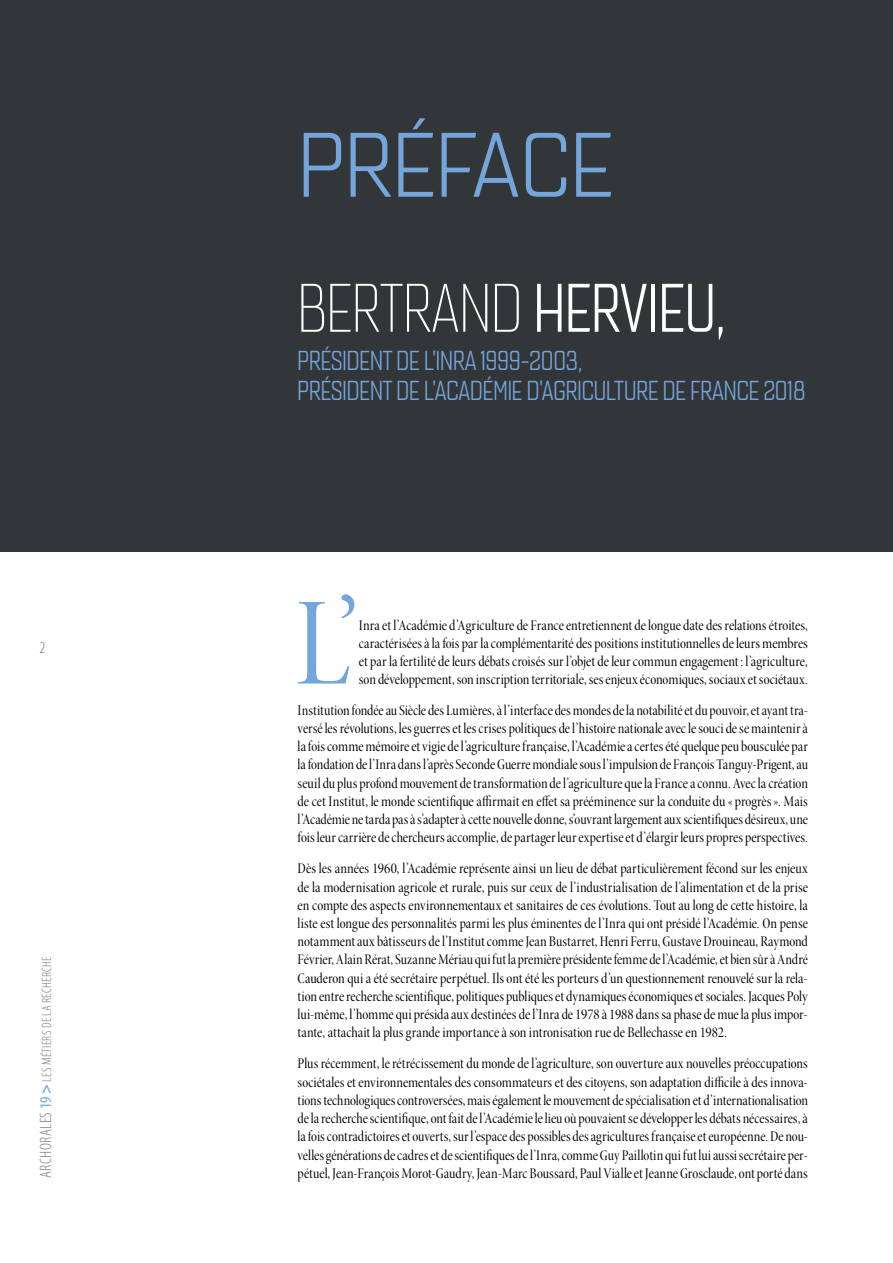
<style>
.page{position:relative;width:893px;height:1263px;background:#fff}
.page>*{position:absolute;margin:0;border:0;box-sizing:border-box;transform-origin:0 0}
.t1{font:127.8px "Minion Pro Cn Disp";color:#75a6db}
.t2{font:90px "Quarca Nor Boo";color:#75a6db}
.t3{font:67.5px "Quarca Con Lig";color:#fff}
.t4{font:27px/30px "Quarca Con Boo";color:#75a6db}
.t5{font:300 condensed 16.5px "Myriad Pro";color:#7c7c7c}
.t6{font:15px/18.3px "Minion Pro Cn Disp";color:#000;text-align:justify}
.t7{font:300 condensed 13.5px "Myriad Pro";letter-spacing:.02em;color:#7c7c7c}
.s1{font-size:16.5px}
.s2{font-weight:400;font-size:16.5px;color:#75a6db}
.s3{font-weight:700;font-size:16.5px;color:#75a6db}
.s4{font-family:"Quarca Con Boo"}
</style>
<div class="page">
<div style="left:0;top:0;width:893px;height:551px;background:#333639"></div>
<p class="t5" style="left:40px;top:639px;width:7px">2</p>
<p class="t7" style="left:40px;top:1178px;width:223px;rotate:-90deg"><span class="s1">ARCHORALES</span><span class="s2">19</span> <span class="s3">&gt;</span> LES MÉTIERS DE LA RECHERCHE</p>
<h2 class="t2" style="left:298px;top:112px;width:317px">PRÉFACE</h2>
<h3 class="t3" style="left:298px;top:269px;width:430px">BERTRAND <span class="s4">HERVIEU,</span></h3>
<h3 class="t4" style="left:298px;top:346px;width:509px">PRÉSIDENT DE L’INRA 1999-2003,<br>PRÉSIDENT DE L’ACADÉMIE D’AGRICULTURE DE FRANCE 2018</h3>
<h1 class="t1" style="left:294px;top:566px;width:66px">L’</h1>
<p class="t6" style="left:359px;top:616px;width:451px">Inra et l’Académie d’Agriculture de France entretiennent de longue date des relations étroites, caractérisées à la fois par la complémentarité des positions institutionnelles de leurs membres et par la fertilité de leurs débats croisés sur l’objet de leur commun engagement: l’agriculture, son développement, son inscription territoriale, ses enjeux économiques, sociaux et sociétaux.</p>
<p class="t6" style="left:298px;top:701px;width:512px">Institution fondée au Siècle des Lumières, à l’interface des mondes de la notabilité et du pouvoir, et ayant tra&shy;versé les révolutions, les guerres et les crises politiques de l’histoire nationale avec le souci de se maintenir à la fois comme mémoire et vigie de l’agriculture française, l’Académie a certes été quelque peu bousculée par la fondation de l’Inra dans l’après Seconde Guerre mondiale sous l’impulsion de François Tanguy-Prigent, au seuil du plus profond mouvement de transformation de l’agriculture que la France a connu. Avec la création de cet Institut, le monde scientifique affirmait en effet sa prééminence sur la conduite du « progrès». Mais l’Académie ne tarda pas à s’adapter à cette nouvelle donne, s’ouvrant largement aux scientifiques désireux, une fois leur carrière de chercheurs accomplie, de partager leur expertise et d’élargir leurs propres perspectives.</p>
<p class="t6" style="left:298px;top:860px;width:512px">Dès les années 1960, l’Académie représente ainsi un lieu de débat particulièrement fécond sur les enjeux de la modernisation agricole et rurale, puis sur ceux de l’industrialisation de l’alimentation et de la prise en compte des aspects environnementaux et sanitaires de ces évolutions. Tout au long de cette histoire, la liste est longue des personnalités parmi les plus éminentes de l’Inra qui ont présidé l’Académie. On pense notamment aux bâtisseurs de l’Institut comme Jean Bustarret, Henri Ferru, Gustave Drouineau, Raymond Février, Alain Rérat, Suzanne Mériau qui fut la première présidente femme de l’Académie, et bien sûr à André Cauderon qui a été secrétaire perpétuel. Ils ont été les porteurs d’un questionnement renouvelé sur la rela&shy;tion entre recherche scientifique, politiques publiques et dynamiques économiques et sociales. Jacques Poly lui-même, l’homme qui présida aux destinées de l’Inra de 1978 à 1988 dans sa phase de mue la plus impor&shy;tante, attachait la plus grande importance à son intronisation rue de Bellechasse en 1982.</p>
<p class="t6" style="left:298px;top:1055px;width:512px">Plus récemment, le rétrécissement du monde de l’agriculture, son ouverture aux nouvelles préoccupations sociétales et environnementales des consommateurs et des citoyens, son adaptation difficile à des innova&shy;tions technologiques controversées, mais également le mouvement de spécialisation et d’internationalisation de la recherche scientifique, ont fait de l’Académie le lieu où pouvaient se développer les débats nécessaires, à la fois contradictoires et ouverts, sur l’espace des possibles des agricultures française et européenne. De nou&shy;velles générations de cadres et de scientifiques de l’Inra, comme Guy Paillotin qui fut lui aussi secrétaire per&shy;pétuel, Jean-François Morot-Gaudry, Jean-Marc Boussard, Paul Vialle et Jeanne Grosclaude, ont porté dans</p>
</div>
